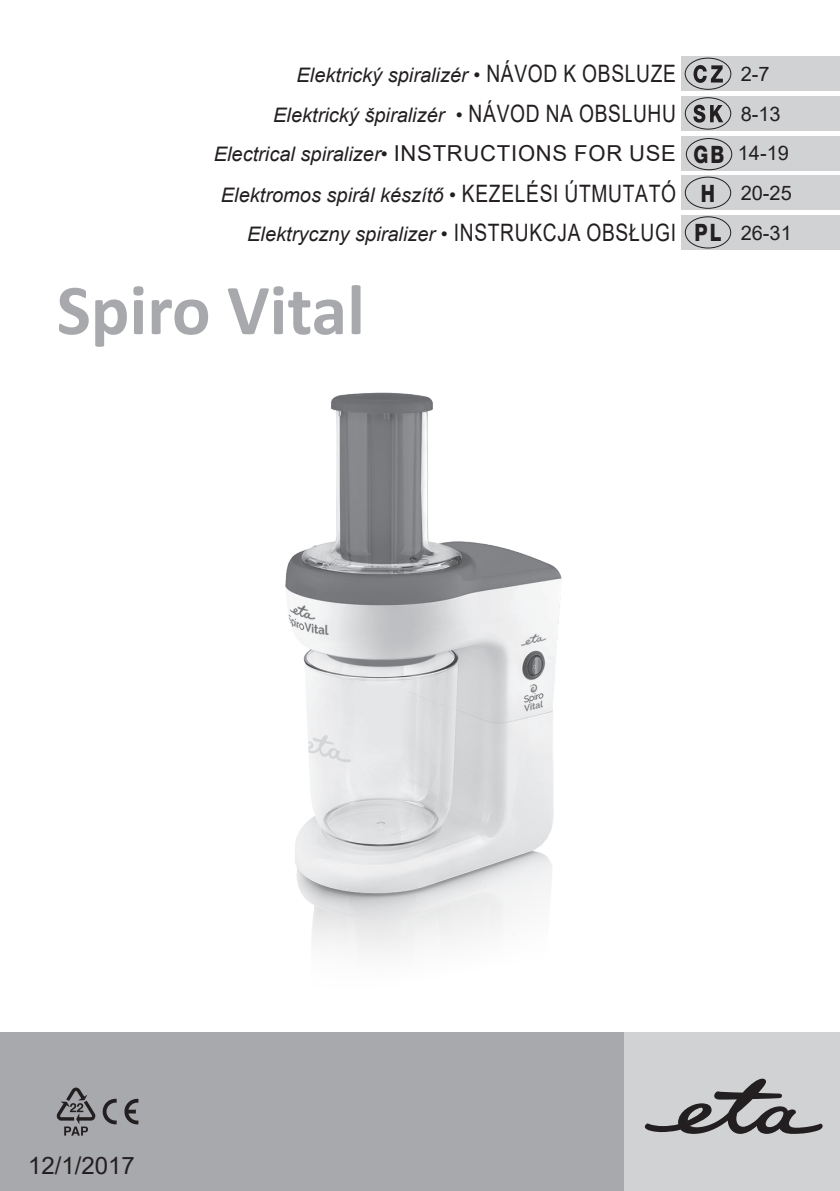
<style>
.page{position:relative;width:840px;height:1191px;background:#fff}
.page>*{position:absolute;margin:0;border:0;box-sizing:border-box;transform-origin:0 0}
.t1{font:700 72px "Calibri";color:#a8a9ad}
.t2{font:24px "Arial";color:#231f20}
.t3{font:italic 20px "Arial";color:#231f20}
.t4{font:20px "Arial";color:#231f20}
.s1{font-style:normal;font-size:24px}
.s2{font-style:normal;font-size:22px}
.s3{font-family:"Helvetica Neue CE";font-weight:800;font-style:normal;font-size:24px}
.s4{font-style:normal}
</style>
<div class="page">
<div style="left:0;top:1032px;width:839px;height:159px;background:#a8a9ad"></div>
<div style="left:624px;top:1032px;width:215px;height:159px;background:#d1d2d4"></div>
<svg style="left:644px;top:1078px;width:178px;height:55px"></svg>
<svg style="left:124px;top:1098px;width:14px;height:26px"></svg>
<svg style="left:103px;top:1098px;width:14px;height:26px"></svg>
<svg style="left:57px;top:1087px;width:39px;height:48px"></svg>
<div style="left:680px;top:57px;width:159px;height:34px;background:#d1d2d4"></div>
<svg style="left:693px;top:65px;width:29px;height:18px"></svg>
<div style="left:684px;top:58px;width:46px;height:32px;border:1px solid #231f20;border-radius:50%"></div>
<div style="left:680px;top:96px;width:159px;height:34px;background:#d1d2d4"></div>
<svg style="left:693px;top:105px;width:29px;height:18px"></svg>
<div style="left:684px;top:97px;width:46px;height:32px;border:1px solid #231f20;border-radius:50%"></div>
<div style="left:680px;top:215px;width:159px;height:34px;background:#d1d2d4"></div>
<div style="left:684px;top:216px;width:46px;height:32px;border:1px solid #231f20;border-radius:50%"></div>
<div style="left:680px;top:176px;width:159px;height:34px;background:#d1d2d4"></div>
<div style="left:684px;top:177px;width:46px;height:32px;border:1px solid #231f20;border-radius:50%"></div>
<div style="left:680px;top:136px;width:159px;height:34px;background:#d1d2d4"></div>
<div style="left:685px;top:138px;width:46px;height:32px;border:1px solid #231f20;border-radius:50%"></div>
<img style="left:285px;top:392px;width:277px;height:561px">
<p class="t3" style="left:296px;top:62px;width:381px">Elektrický spiralizér • <span class="s1">NÁVOD K OBSLUZE</span></p>
<p class="t4" style="left:740px;top:60px;width:30px">2-7</p>
<p class="t3" style="left:273px;top:102px;width:404px">Elektrický špiralizér • <span class="s1">NÁVOD NA OBSLUHU</span></p>
<p class="t4" style="left:740px;top:100px;width:42px">8-13</p>
<p class="t3" style="left:214px;top:141px;width:576px">Electrical spiralizer• <span class="s2">INSTRUCTIONS FOR USE</span> <span class="s3">GB</span> <span class="s4">14-19</span></p>
<p class="t3" style="left:221px;top:182px;width:572px">Elektromos spirál készítő • <span class="s1">KEZELÉSI ÚTMUTATÓ</span> <span class="s3">H</span> <span class="s4">20-25</span></p>
<p class="t3" style="left:247px;top:221px;width:545px">Elektryczny spiralizer • <span class="s1">INSTRUKCJA OBSŁUGI</span> <span class="s3">PL</span> <span class="s4">26-31</span></p>
<h1 class="t1" style="left:57px;top:264px;width:309px">Spiro Vital</h1>
<p class="t2" style="left:28px;top:1149px;width:108px">12/1/2017</p>
</div>
